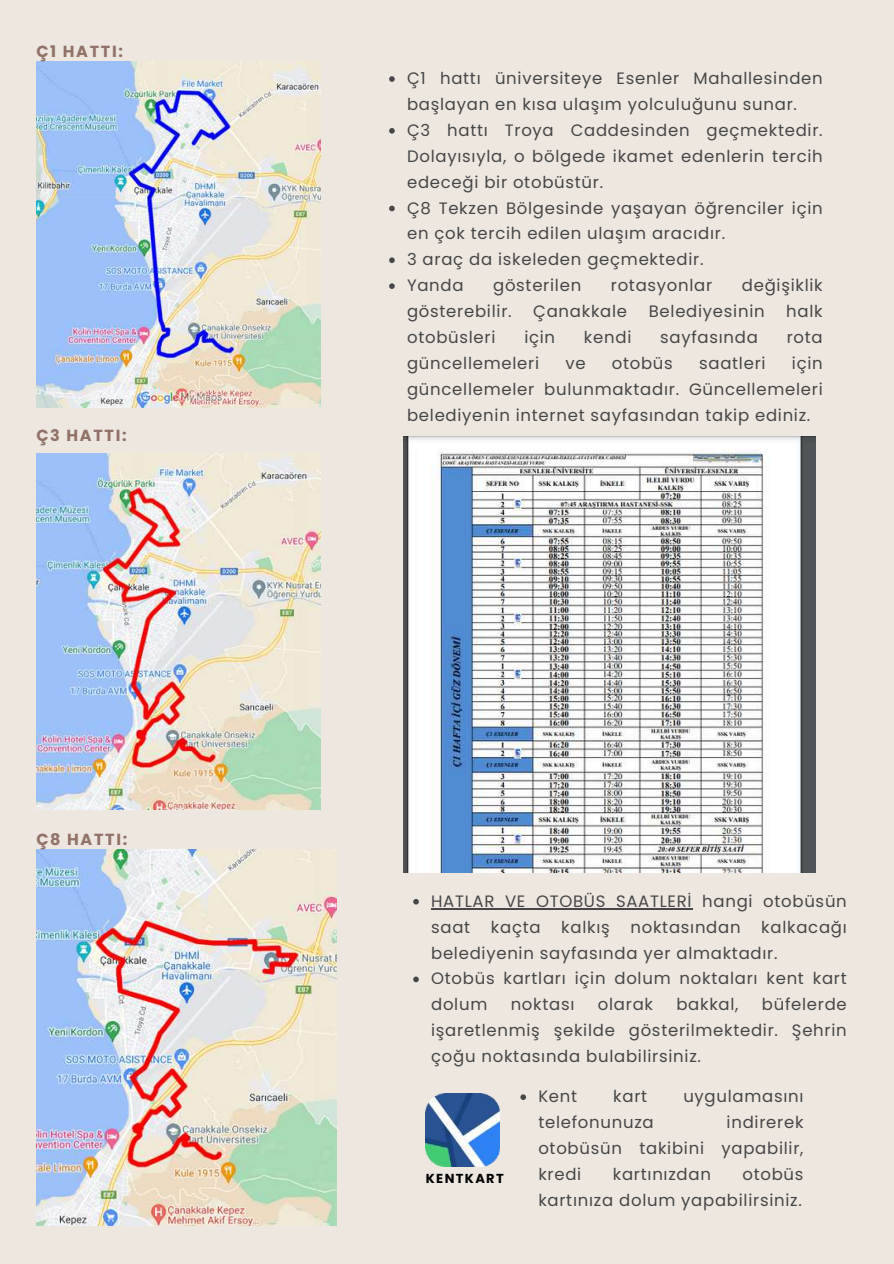
<style>
.page{position:relative;width:894px;height:1264px;background:#fff}
.page>*{position:absolute;margin:0;border:0;box-sizing:border-box;transform-origin:0 0}
.t1{font:16.5px/25.8px "Poppins";letter-spacing:.045em;color:#474747}
.t2{font:700 16.05px "Poppins";letter-spacing:.105em;color:#907268}
.t3{font:700 13.05px "Poppins";letter-spacing:.105em;color:#000}
</style>
<div class="page">
<div style="left:0;top:0;width:893px;height:1263px;background:#ede7df"></div>
<img style="left:36px;top:61px;width:284px;height:347px">
<img style="left:36px;top:849px;width:301px;height:376px">
<img style="left:36px;top:453px;width:284px;height:357px">
<img style="left:403px;top:436px;width:411px;height:436px">
<img style="left:426px;top:1093px;width:73px;height:73px">
<svg style="left:389px;top:76px;width:5px;height:6px"></svg>
<svg style="left:389px;top:128px;width:5px;height:6px"></svg>
<svg style="left:389px;top:206px;width:5px;height:5px"></svg>
<svg style="left:389px;top:257px;width:5px;height:6px"></svg>
<svg style="left:389px;top:283px;width:5px;height:6px"></svg>
<svg style="left:413px;top:899px;width:5px;height:5px"></svg>
<hr style="left:431px;top:907px;width:261px;height:2px;background:#474747">
<svg style="left:413px;top:976px;width:5px;height:6px"></svg>
<svg style="left:520px;top:1094px;width:6px;height:5px"></svg>
<p class="t2" style="left:36px;top:40px;width:88px">Ç1 HATTI:</p>
<p class="t2" style="left:36px;top:424px;width:92px">Ç3 HATTI:</p>
<p class="t2" style="left:36px;top:828px;width:92px">Ç8 HATTI:</p>
<p class="t1" style="left:407px;top:65px;width:417px">Ç1 hattı üniversiteye Esenler Mahallesinden başlayan en kısa ulaşım yolculuğunu sunar.<br>Ç3 hattı Troya Caddesinden geçmektedir.<br>Dolayısıyla, o bölgede ikamet edenlerin tercih edeceği bir otobüstür.<br>Ç8 Tekzen Bölgesinde yaşayan öğrenciler için en çok tercih edilen ulaşım aracıdır.<br>3 araç da iskeleden geçmektedir.<br>Yanda</p>
<p class="t1" style="left:493px;top:272px;width:90px">gösterilen</p>
<p class="t1" style="left:610px;top:272px;width:103px">rotasyonlar</p>
<p class="t1" style="left:741px;top:272px;width:82px">değişiklik</p>
<p class="t1" style="left:407px;top:298px;width:106px">gösterebilir.</p>
<p class="t1" style="left:533px;top:298px;width:95px">Çanakkale</p>
<p class="t1" style="left:648px;top:298px;width:117px">Belediyesinin</p>
<p class="t1" style="left:786px;top:298px;width:38px">halk</p>
<p class="t1" style="left:407px;top:324px;width:90px">otobüsleri</p>
<p class="t1" style="left:524px;top:324px;width:32px">için</p>
<p class="t1" style="left:584px;top:324px;width:49px">kendi</p>
<p class="t1" style="left:660px;top:324px;width:99px">sayfasında</p>
<p class="t1" style="left:786px;top:324px;width:38px">rota</p>
<p class="t1" style="left:407px;top:350px;width:133px">güncellemeleri</p>
<p class="t1" style="left:565px;top:350px;width:22px">ve</p>
<p class="t1" style="left:611px;top:350px;width:63px">otobüs</p>
<p class="t1" style="left:699px;top:350px;width:68px">saatleri</p>
<p class="t1" style="left:407px;top:350px;width:417px;text-align:justify;text-indent:385px">için güncellemeler bulunmaktadır. Güncellemeleri belediyenin internet sayfasından takip ediniz.</p>
<p class="t1" style="left:431px;top:888px;width:417px">HATLAR VE OTOBÜS SAATLERİ hangi otobüsün saat</p>
<p class="t1" style="left:431px;top:914px;width:417px;text-indent:330px">kalkacağı belediyenin sayfasında yer almaktadır.<br>Otobüs kartları için dolum noktaları kent kart dolum</p>
<p class="t1" style="left:490px;top:914px;width:51px">kaçta</p>
<p class="t1" style="left:561px;top:914px;width:50px">kalkış</p>
<p class="t1" style="left:630px;top:914px;width:112px">noktasından</p>
<p class="t1" style="left:431px;top:991px;width:417px;text-align:justify;text-indent:330px">büfelerde işaretlenmiş şekilde gösterilmektedir. Şehrin çoğu noktasında bulabilirsiniz.</p>
<p class="t1" style="left:510px;top:991px;width:65px">noktası</p>
<p class="t1" style="left:597px;top:991px;width:57px">olarak</p>
<p class="t1" style="left:676px;top:991px;width:64px">bakkal,</p>
<p class="t3" style="left:426px;top:1168px;width:79px">KENTKART</p>
<p class="t1" style="left:538px;top:1083px;width:40px">Kent</p>
<p class="t1" style="left:613px;top:1083px;width:35px">kart</p>
<p class="t1" style="left:683px;top:1083px;width:122px">uygulamasını</p>
<p class="t1" style="left:538px;top:1109px;width:117px">telefonunuza</p>
<p class="t1" style="left:538px;top:1109px;width:266px;text-align:justify;text-indent:188px">indirerek otobüsün takibini yapabilir, kredi</p>
<p class="t1" style="left:538px;top:1161px;width:266px;text-align:right">otobüs<br>kartınıza dolum yapabilirsiniz.</p>
<p class="t1" style="left:612px;top:1161px;width:100px">kartınızdan</p>
</div>
